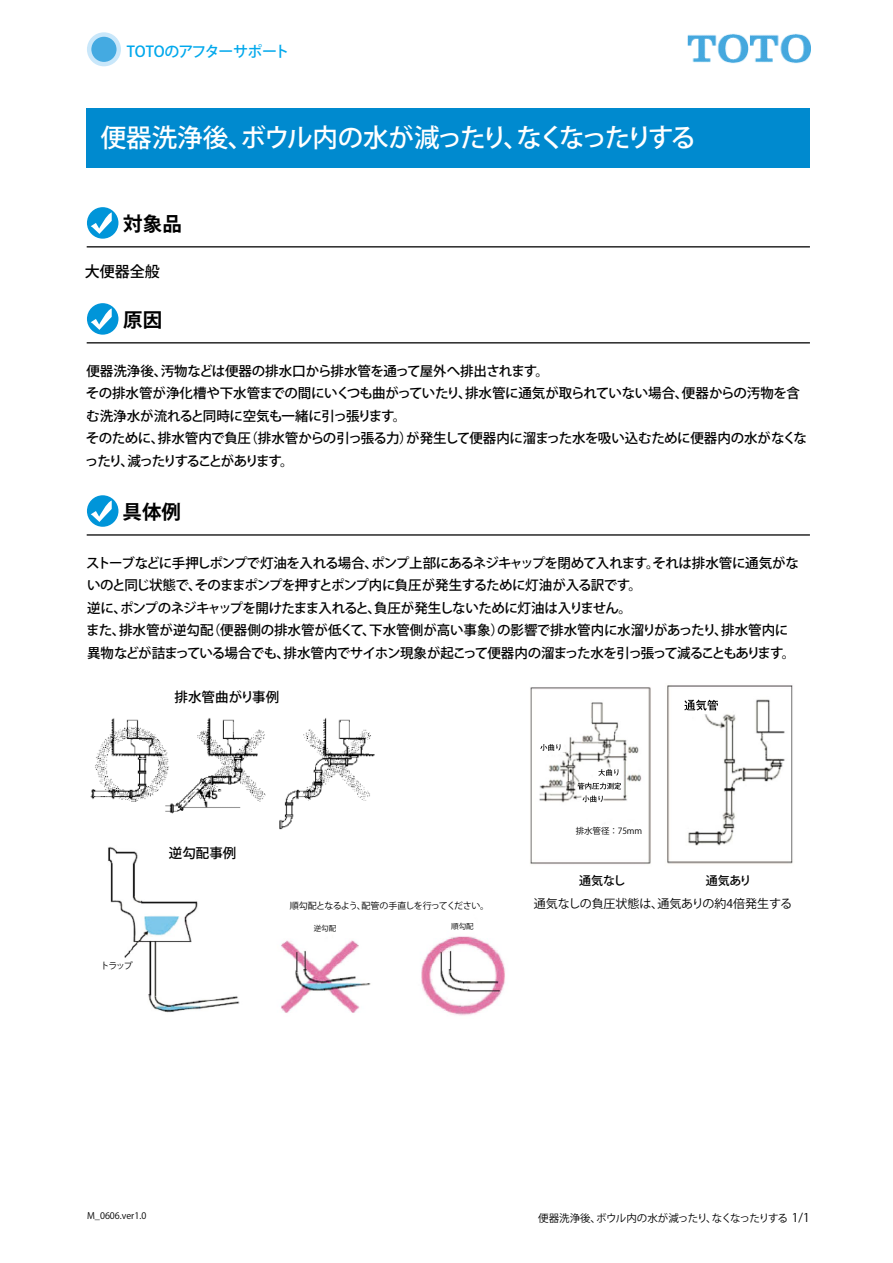
<style>
.page{position:relative;width:893px;height:1263px;background:#fff}
.page>*{position:absolute;margin:0;border:0;box-sizing:border-box;transform-origin:0 0}
.t1{font:500 25.5px "Koz Go Pro";letter-spacing:-.08em;color:#fff}
.t2{font:700 19.5px "Koz Go Pro";color:#000}
.t3{font:500 15px "Koz Go Pro";letter-spacing:-.04em;color:#00a8ec}
.t4{font:500 15px "Koz Go Pro";color:#000}
.t5{font:500 13.5px/22.5px "Koz Go Pro";letter-spacing:-.04em;color:#000}
.t6{font:500 13.5px "Koz Go Pro";color:#000}
.t7{font:12px "Koz Go Pro";color:#000}
.t8{font:500 12px "Koz Go Pro";letter-spacing:-.025em;color:#000}
.t9{font:10.5px "Koz Go Pro";letter-spacing:-.05em;color:#000}
.t10{font:9px "Koz Go Pro";letter-spacing:-.05em;color:#000}
.t11{font:9px "Koz Go Pro";color:#000}
.t12{font:8.55px "Futo Go B101 Bold 90 ms RKSJ H";letter-spacing:-.015em;color:#000}
.t13{font:7.5px "Koz Go Pro";color:#000}
.s1{font-size:12px}
</style>
<div class="page">
<div style="left:87px;top:108px;width:722px;height:60px;background:#008acf"></div>
<hr style="left:87px;top:246px;width:722px;height:1px;background:#000">
<hr style="left:87px;top:342px;width:722px;height:1px;background:#000">
<hr style="left:87px;top:534px;width:722px;height:2px;background:#000">
<img style="left:687px;top:33px;width:123px;height:31px">
<div style="left:87px;top:32px;width:34px;height:34px;background:#c9e7fa;border-radius:50%"></div>
<div style="left:91px;top:37px;width:25px;height:25px;background:#44aae1;border-radius:50%"></div>
<div style="left:87px;top:207px;width:31px;height:32px;background:#0095d9;border-radius:50%"></div>
<svg style="left:91px;top:212px;width:21px;height:22px"></svg>
<div style="left:87px;top:303px;width:31px;height:32px;background:#0095d9;border-radius:50%"></div>
<svg style="left:91px;top:308px;width:21px;height:22px"></svg>
<div style="left:87px;top:495px;width:31px;height:32px;background:#0095d9;border-radius:50%"></div>
<svg style="left:91px;top:501px;width:21px;height:21px"></svg>
<img style="left:90px;top:718px;width:285px;height:112px">
<img style="left:530px;top:685px;width:263px;height:179px">
<img style="left:108px;top:846px;width:132px;height:167px">
<img style="left:281px;top:936px;width:224px;height:80px">
<div style="left:140px;top:835px;width:155px;height:32px;background:#fff"></div>
<div style="left:685px;top:697px;width:30px;height:17px;background:#fff"></div>
<svg style="left:684px;top:700px;width:34px;height:11px"></svg>
<svg style="left:598px;top:769px;width:20px;height:7px"></svg>
<svg style="left:582px;top:796px;width:21px;height:6px"></svg>
<svg style="left:540px;top:744px;width:20px;height:7px"></svg>
<svg style="left:577px;top:783px;width:44px;height:6px"></svg>
<div style="left:99px;top:948px;width:25px;height:30px;background:#fff"></div>
<p class="t3" style="left:127px;top:42px;width:164px">TOTOのアフターサポート</p>
<h1 class="t1" style="left:101px;top:122px;width:596px">便器洗浄後、ボウル内の水が減ったり、なくなったりする</h1>
<h2 class="t2" style="left:123px;top:212px;width:60px">対象品</h2>
<p class="t4" style="left:85px;top:261px;width:77px">大便器全般</p>
<h2 class="t2" style="left:123px;top:307px;width:40px">原因</h2>
<p class="t5" style="left:85px;top:360px;width:723px">便器洗浄後、汚物などは便器の排水口から排水管を通って屋外へ排出されます。<br>その排水管が浄化槽や下水管までの間にいくつも曲がっていたり、排水管に通気が取られていない場合、便器からの汚物を含む洗浄水が流れると同時に空気も一緒に引っ張ります。<br>そのために、排水管内で負圧（排水管からの引っ張る力）が発生して便器内に溜まった水を吸い込むために便器内の水がなくなったり、減ったりすることがあります。</p>
<h2 class="t2" style="left:122px;top:499px;width:60px">具体例</h2>
<p class="t5" style="left:86px;top:552px;width:714px">ストーブなどに手押しポンプで灯油を入れる場合、ポンプ上部にあるネジキャップを閉めて入れます。それは排水管に通気がないのと同じ状態で、そのままポンプを押すとポンプ内に負圧が発生するために灯油が入る訳です。<br>逆に、ポンプのネジキャップを開けたまま入れると、負圧が発生しないために灯油は入りません。<br>また、排水管が逆勾配（便器側の排水管が低くて、下水管側が高い事象）の影響で排水管内に水溜りがあったり、排水管内に異物などが詰まっている場合でも、排水管内でサイホン現象が起こって便器内の溜まった水を引っ張って減ることもあります。</p>
<p class="t6" style="left:175px;top:689px;width:106px">排水管曲がり事例</p>
<p class="t5" style="left:169px;top:843px;width:69px">逆勾配事例</p>
<p class="t10" style="left:100px;top:960px;width:34px">トラップ</p>
<p class="t10" style="left:290px;top:900px;width:201px">順勾配となるよう、配管の手直しを行ってください。</p>
<p class="t13" style="left:314px;top:923px;width:24px">逆勾配</p>
<p class="t13" style="left:451px;top:922px;width:24px">順勾配</p>
<p class="t12" style="left:576px;top:826px;width:68px">排水管径：75mm</p>
<p class="t8" style="left:579px;top:873px;width:48px">通気なし</p>
<p class="t8" style="left:705px;top:873px;width:47px">通気あり</p>
<p class="t7" style="left:533px;top:896px;width:260px">通気なしの負圧状態は、通気ありの約4倍発生する</p>
<p class="t11" style="left:87px;top:1210px;width:61px">M_0606.ver1.0</p>
<p class="t9" style="left:538px;top:1212px;width:273px">便器洗浄後、ボウル内の水が減ったり、なくなったりする <span class="s1">1/1</span></p>
</div>
